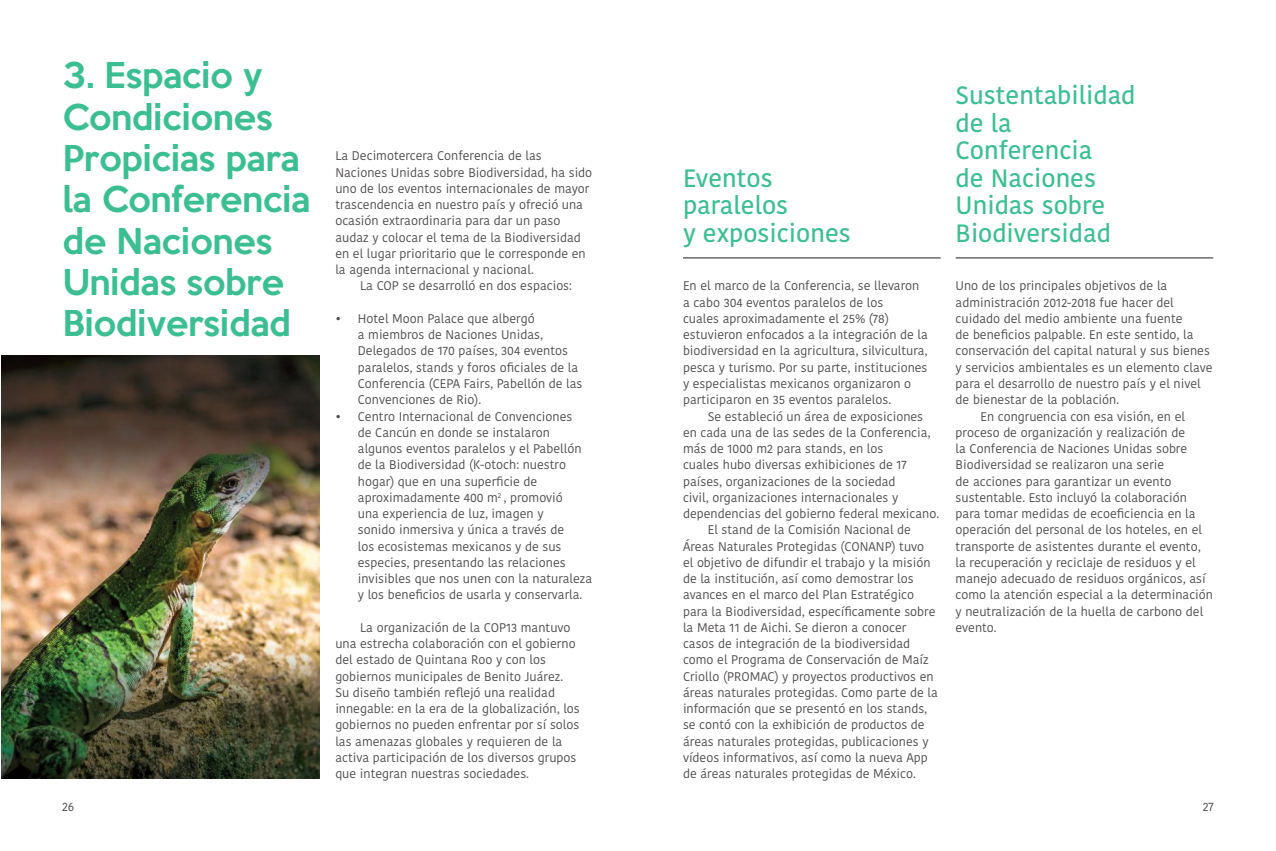
<style>
.page{position:relative;width:1276px;height:851px;background:#fff}
.page>*{position:absolute;margin:0;border:0;box-sizing:border-box;transform-origin:0 0}
.t1{font:500 32.5px/41.2px "Keep Calm";color:#3cbe93}
.t2{font:500 25px/27.5px "Kohinoor Bangla";color:#3cbe93}
.t3{font:12.5px/16.2px "Kohinoor Bangla";color:#4e4b4c}
</style>
<div class="page">
<hr style="left:683px;top:257px;width:257px;height:1px;background:#4e4b4c">
<hr style="left:955px;top:257px;width:258px;height:1px;background:#4e4b4c">
<img style="left:2px;top:355px;width:317px;height:423px">
<h1 class="t1" style="left:63px;top:52px;width:249px">3. Espacio y<br>Condiciones<br>Propicias para la Conferencia de Naciones<br>Unidas sobre<br>Biodiversidad</h1>
<p class="t3" style="left:335px;top:147px;width:208px">La Decimotercera Conferencia de las</p>
<p class="t3" style="left:335px;top:164px;width:258px">Naciones Unidas sobre Biodiversidad, ha sido</p>
<p class="t3" style="left:335px;top:180px;width:255px">uno de los eventos internacionales de mayor</p>
<p class="t3" style="left:335px;top:196px;width:249px">trascendencia en nuestro país y ofreció una</p>
<p class="t3" style="left:335px;top:212px;width:227px">ocasión extraordinaria para dar un paso</p>
<p class="t3" style="left:335px;top:229px;width:247px">audaz y colocar el tema de la Biodiversidad</p>
<p class="t3" style="left:335px;top:245px;width:252px">en el lugar prioritario que le corresponde en</p>
<p class="t3" style="left:335px;top:261px;width:200px">la agenda internacional y nacional.</p>
<p class="t3" style="left:360px;top:277px;width:213px">La COP se desarrolló en dos espacios:</p>
<p class="t3" style="left:358px;top:310px;width:226px;text-indent:-22px">• Hotel Moon Palace que albergó<br>a miembros de Naciones Unidas, Delegados de 170 países, 304 eventos paralelos, stands y foros oficiales de la Conferencia (CEPA Fairs, Pabellón de las Convenciones de Rio).</p>
<p class="t3" style="left:358px;top:407px;width:236px;text-indent:-22px">• Centro Internacional de Convenciones<br>de Cancún en donde se instalaron algunos eventos paralelos y el Pabellón de la Biodiversidad (K-otoch: nuestro hogar) que en una superficie de aproximadamente 400 m<sup>2</sup> , promovió<br>una experiencia de luz, imagen y<br>sonido inmersiva y única a través de<br>los ecosistemas mexicanos y de sus especies, presentando las relaciones invisibles que nos unen con la naturaleza y los beneficios de usarla y conservarla.</p>
<p class="t3" style="left:335px;top:619px;width:246px;text-indent:25px">La organización de la COP13 mantuvo una estrecha colaboración con el gobierno del estado de Quintana Roo y con los gobiernos municipales de Benito Juárez.<br>Su diseño también reflejó una realidad innegable: en la era de la globalización, los gobiernos no pueden enfrentar por sí solos las amenazas globales y requieren de la activa participación de los diversos grupos que integran nuestras sociedades.</p>
<h2 class="t2" style="left:683px;top:163px;width:169px">Eventos paralelos<br>y exposiciones</h2>
<p class="t3" style="left:683px;top:277px;width:246px">En el marco de la Conferencia, se llevaron a cabo 304 eventos paralelos de los<br>cuales aproximadamente el 25% (78) estuvieron enfocados a la integración de la biodiversidad en la agricultura, silvicultura, pesca y turismo. Por su parte, instituciones y especialistas mexicanos organizaron o participaron en 35 eventos paralelos.</p>
<p class="t3" style="left:708px;top:407px;width:217px">Se estableció un área de exposiciones</p>
<p class="t3" style="left:683px;top:424px;width:249px">en cada una de las sedes de la Conferencia,</p>
<p class="t3" style="left:683px;top:440px;width:202px">más de 1000 m2 para stands, en los</p>
<p class="t3" style="left:683px;top:456px;width:225px">cuales hubo diversas exhibiciones de 17</p>
<p class="t3" style="left:683px;top:472px;width:214px">países, organizaciones de la sociedad</p>
<p class="t3" style="left:683px;top:489px;width:217px">civil, organizaciones internacionales y</p>
<p class="t3" style="left:683px;top:505px;width:258px">dependencias del gobierno federal mexicano.</p>
<p class="t3" style="left:708px;top:521px;width:205px">El stand de la Comisión Nacional de</p>
<p class="t3" style="left:683px;top:537px;width:243px">Áreas Naturales Protegidas (CONANP) tuvo</p>
<p class="t3" style="left:683px;top:554px;width:249px">el objetivo de difundir el trabajo y la misión</p>
<p class="t3" style="left:683px;top:570px;width:232px">de la institución, así como demostrar los</p>
<p class="t3" style="left:683px;top:586px;width:233px">avances en el marco del Plan Estratégico</p>
<p class="t3" style="left:683px;top:602px;width:254px">para la Biodiversidad, específicamente sobre</p>
<p class="t3" style="left:683px;top:619px;width:225px">la Meta 11 de Aichi. Se dieron a conocer</p>
<p class="t3" style="left:683px;top:635px;width:229px">casos de integración de la biodiversidad</p>
<p class="t3" style="left:683px;top:651px;width:247px">como el Programa de Conservación de Maíz</p>
<p class="t3" style="left:683px;top:667px;width:252px">Criollo (PROMAC) y proyectos productivos en</p>
<p class="t3" style="left:683px;top:684px;width:256px">áreas naturales protegidas. Como parte de la</p>
<p class="t3" style="left:683px;top:700px;width:246px">información que se presentó en los stands,</p>
<p class="t3" style="left:683px;top:716px;width:243px">se contó con la exhibición de productos de</p>
<p class="t3" style="left:683px;top:732px;width:247px">áreas naturales protegidas, publicaciones y</p>
<p class="t3" style="left:683px;top:749px;width:246px">vídeos informativos, así como la nueva App</p>
<p class="t3" style="left:683px;top:765px;width:234px">de áreas naturales protegidas de México.</p>
<h2 class="t2" style="left:955px;top:81px;width:181px">Sustentabilidad de la<br>Conferencia<br>de Naciones<br>Unidas sobre<br>Biodiversidad</h2>
<p class="t3" style="left:955px;top:277px;width:213px">Uno de los principales objetivos de la</p>
<p class="t3" style="left:955px;top:294px;width:220px">administración 2012-2018 fue hacer del</p>
<p class="t3" style="left:955px;top:310px;width:228px">cuidado del medio ambiente una fuente</p>
<p class="t3" style="left:955px;top:326px;width:239px">de beneficios palpable. En este sentido, la</p>
<p class="t3" style="left:955px;top:342px;width:256px">conservación del capital natural y sus bienes</p>
<p class="t3" style="left:955px;top:359px;width:258px">y servicios ambientales es un elemento clave</p>
<p class="t3" style="left:955px;top:375px;width:247px">para el desarrollo de nuestro país y el nivel</p>
<p class="t3" style="left:955px;top:391px;width:165px">de bienestar de la población.</p>
<p class="t3" style="left:980px;top:407px;width:206px">En congruencia con esa visión, en el</p>
<p class="t3" style="left:955px;top:424px;width:231px">proceso de organización y realización de</p>
<p class="t3" style="left:955px;top:440px;width:233px">la Conferencia de Naciones Unidas sobre</p>
<p class="t3" style="left:955px;top:456px;width:210px">Biodiversidad se realizaron una serie</p>
<p class="t3" style="left:955px;top:472px;width:217px">de acciones para garantizar un evento</p>
<p class="t3" style="left:955px;top:489px;width:233px">sustentable. Esto incluyó la colaboración</p>
<p class="t3" style="left:955px;top:505px;width:241px">para tomar medidas de ecoeficiencia en la</p>
<p class="t3" style="left:955px;top:521px;width:248px">operación del personal de los hoteles, en el</p>
<p class="t3" style="left:955px;top:537px;width:246px">transporte de asistentes durante el evento,</p>
<p class="t3" style="left:955px;top:554px;width:242px">la recuperación y reciclaje de residuos y el</p>
<p class="t3" style="left:955px;top:570px;width:252px">manejo adecuado de residuos orgánicos, así</p>
<p class="t3" style="left:955px;top:586px;width:259px">como la atención especial a la determinación</p>
<p class="t3" style="left:955px;top:602px;width:249px">y neutralización de la huella de carbono del</p>
<p class="t3" style="left:955px;top:619px;width:43px">evento.</p>
<p class="t3" style="left:62px;top:798px;width:14px">26</p>
<p class="t3" style="left:1202px;top:798px;width:13px">27</p>
</div>
